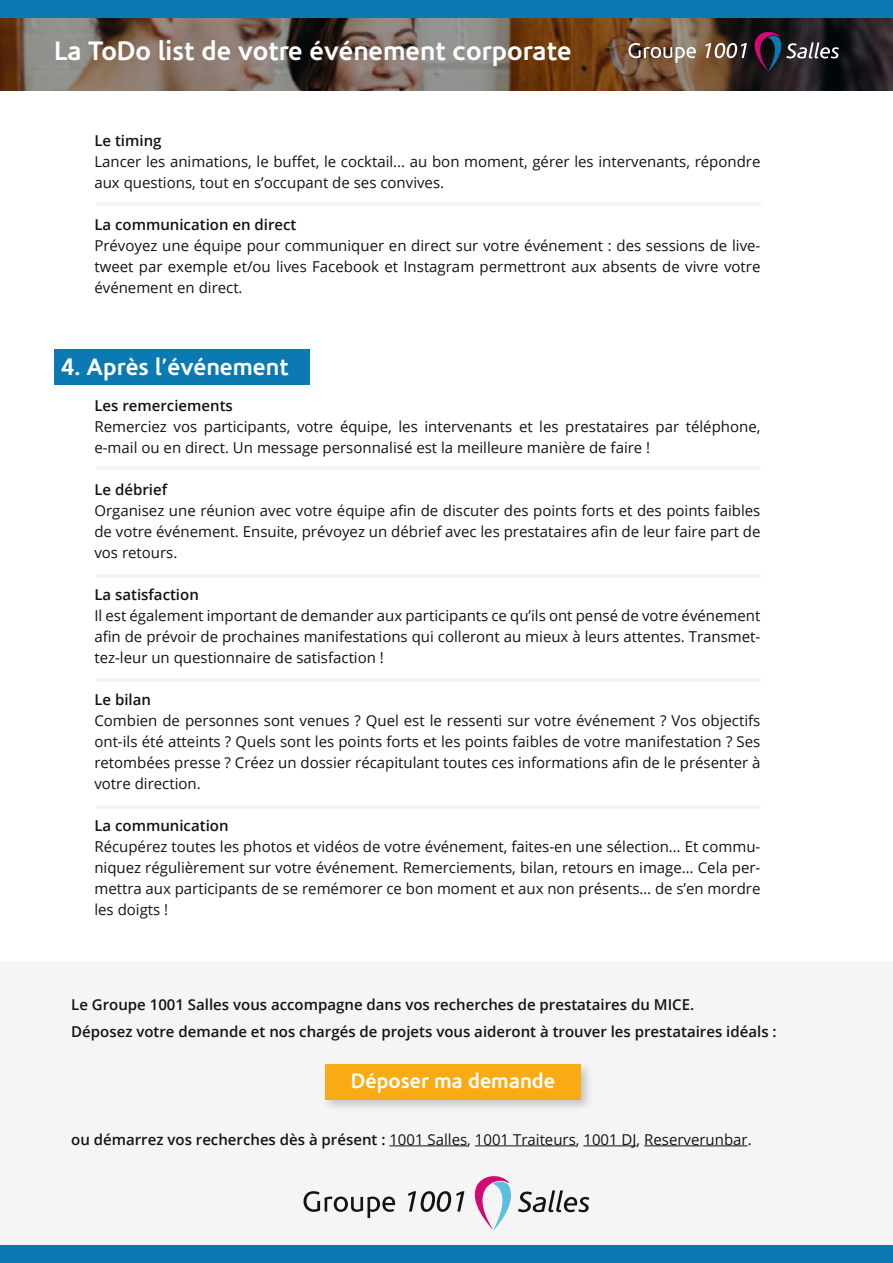
<style>
.page{position:relative;width:893px;height:1263px;background:#fff}
.page>*{position:absolute;margin:0;border:0;box-sizing:border-box;transform-origin:0 0}
.t1{font:700 27px "Corisande";color:#fff}
.t2{font:700 24px "Corisande";color:#fff}
.t3{font:700 21px "Corisande";color:#fff}
.t4{font:15px/21px "Open Sans";color:#131313;text-align:justify}
.t5{font:600 15px/27px "Open Sans";color:#131313}
.s1{font-weight:600}
</style>
<div class="page">
<div style="left:0;top:961px;width:893px;height:302px;background:#f5f5f5"></div>
<hr style="left:389px;top:1145px;width:78px;height:1px;background:#131313">
<hr style="left:475px;top:1145px;width:101px;height:1px;background:#131313">
<hr style="left:583px;top:1145px;width:54px;height:1px;background:#131313">
<hr style="left:644px;top:1145px;width:104px;height:1px;background:#131313">
<svg style="left:304px;top:1191px;width:91px;height:27px"></svg>
<svg style="left:408px;top:1176px;width:181px;height:54px"></svg>
<div style="left:54px;top:349px;width:256px;height:35px;background:#0b7ab2"></div>
<div style="left:0;top:1245px;width:893px;height:18px;background:#0b7ab2"></div>
<svg style="left:0;top:18px;width:893px;height:73px;background:#6d594b"></svg>
<div style="left:0;top:0;width:893px;height:18px;background:#0b7ab2"></div>
<div style="left:96px;top:203px;width:664px;height:3px;background:#ccc;border:1px solid #ccc"></div>
<div style="left:96px;top:466px;width:664px;height:3px;background:#ccc;border:1px solid #ccc"></div>
<div style="left:96px;top:574px;width:664px;height:3px;background:#ccc;border:1px solid #ccc"></div>
<div style="left:97px;top:678px;width:663px;height:3px;background:#ccc;border:1px solid #ccc"></div>
<div style="left:97px;top:805px;width:663px;height:3px;background:#ccc;border:1px solid #ccc"></div>
<svg style="left:628px;top:43px;width:68px;height:20px"></svg>
<svg style="left:705px;top:25px;width:134px;height:47px;background:#3e3335"></svg>
<div style="left:321px;top:1061px;width:272px;height:51px;background:#000;opacity:.2"></div>
<div style="left:325px;top:1065px;width:256px;height:35px;background:#f9ab16"></div>
<h1 class="t1" style="left:54px;top:35px;width:519px">La ToDo list de votre événement corporate</h1>
<p class="t5" style="left:94px;top:127px;width:69px">Le timing</p>
<p class="t4" style="left:94px;top:151px;width:667px">Lancer les animations, le buffet, le cocktail... au bon moment, gérer les intervenants, répondre aux questions, tout en s’occupant de ses convives.</p>
<p class="t5" style="left:94px;top:211px;width:204px">La communication en direct</p>
<p class="t4" style="left:94px;top:235px;width:667px">Prévoyez une équipe pour communiquer en direct sur votre événement : des sessions de live&shy;tweet par exemple et/ou lives Facebook et Instagram permettront aux absents de vivre votre événement en direct.</p>
<h2 class="t2" style="left:61px;top:353px;width:229px">4. Après l’événement</h2>
<p class="t5" style="left:94px;top:392px;width:140px">Les remerciements</p>
<p class="t4" style="left:94px;top:416px;width:667px">Remerciez vos participants, votre équipe, les intervenants et les prestataires par téléphone, e-mail ou en direct. Un message personnalisé est la meilleure manière de faire !</p>
<p class="t5" style="left:94px;top:476px;width:74px">Le débrief</p>
<p class="t4" style="left:94px;top:500px;width:667px">Organisez une réunion avec votre équipe afin de discuter des points forts et des points faibles de votre événement. Ensuite, prévoyez un débrief avec les prestataires afin de leur faire part de vos retours.</p>
<p class="t5" style="left:94px;top:581px;width:106px">La satisfaction</p>
<p class="t4" style="left:94px;top:605px;width:667px">Il est également important de demander aux participants ce qu’ils ont pensé de votre événement afin de prévoir de prochaines manifestations qui colleront au mieux à leurs attentes. Transmet&shy;tez-leur un questionnaire de satisfaction !</p>
<p class="t5" style="left:94px;top:686px;width:58px">Le bilan</p>
<p class="t4" style="left:94px;top:710px;width:667px">Combien de personnes sont venues ? Quel est le ressenti sur votre événement ? Vos objectifs ont-ils été atteints ? Quels sont les points forts et les points faibles de votre manifestation ? Ses retombées presse ? Créez un dossier récapitulant toutes ces informations afin de le présenter à votre direction.</p>
<p class="t5" style="left:94px;top:812px;width:136px">La communication</p>
<p class="t4" style="left:94px;top:836px;width:667px">Récupérez toutes les photos et vidéos de votre événement, faites-en une sélection… Et commu&shy;niquez régulièrement sur votre événement. Remerciements, bilan, retours en image… Cela per&shy;mettra aux participants de se remémorer ce bon moment et aux non présents… de s’en mordre les doigts !</p>
<p class="t5" style="left:71px;top:990px;width:707px">Le Groupe 1001 Salles vous accompagne dans vos recherches de prestataires du MICE.<br>Déposez votre demande et nos chargés de projets vous aideront à trouver les prestataires idéals :</p>
<h3 class="t3" style="left:351px;top:1068px;width:206px">Déposer ma demande</h3>
<p class="t4" style="left:71px;top:1128px;width:682px"><span class="s1">ou démarrez vos recherches dès à présent :</span> 1001 Salles, 1001 Traiteurs, 1001 DJ, Reserverunbar.</p>
</div>
